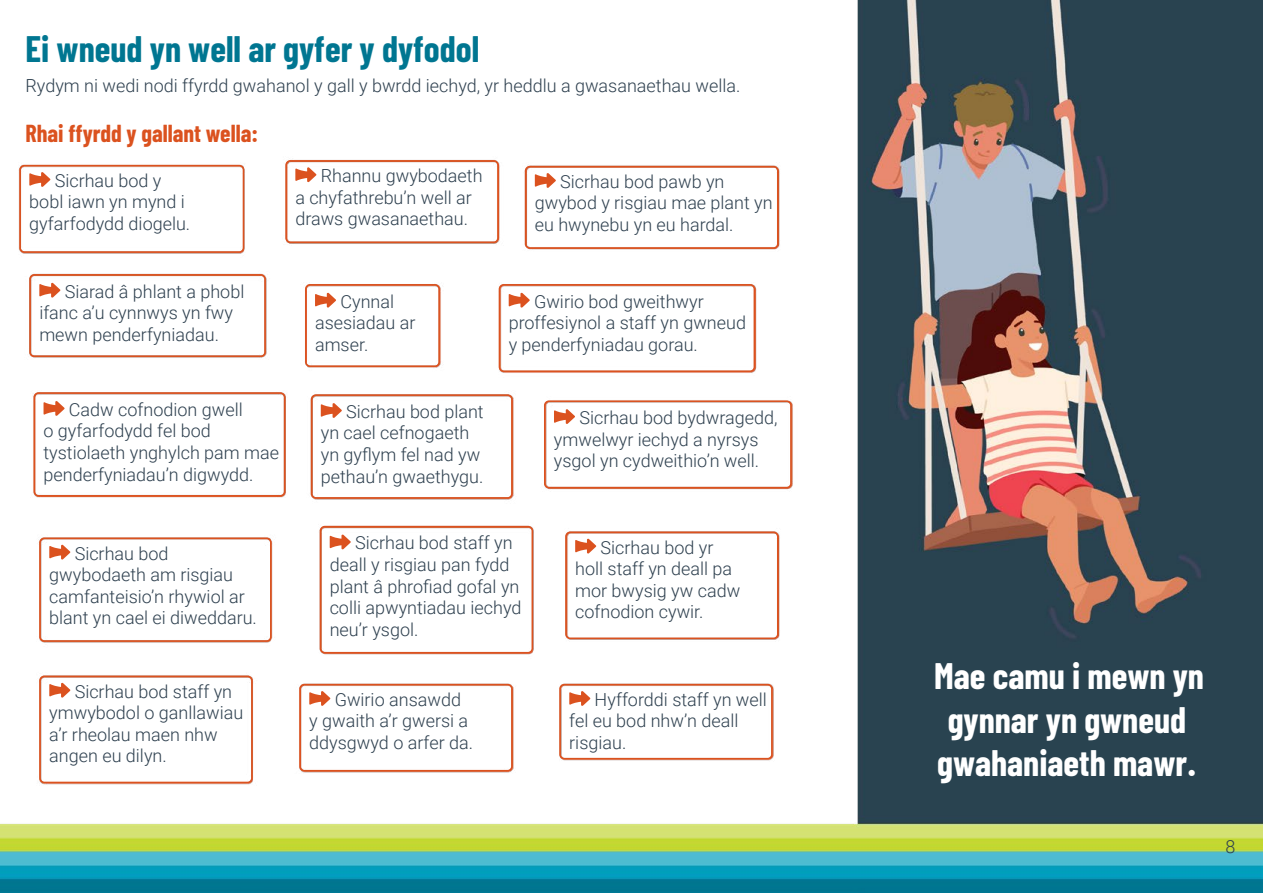
<style>
.page{position:relative;width:1263px;height:893px;background:#fff}
.page>*{position:absolute;margin:0;border:0;box-sizing:border-box;transform-origin:0 0}
.Body_Text{font:700 36px/43.2px "Barlow Condensed";color:#fff}
.t1{font:700 36px "Barlow Condensed";color:#007691}
.t2{font:700 24px "Barlow Condensed";color:#db521f}
.t3{font:300 18px/21.6px "Roboto";color:#2e404f}
</style>
<div class="page">
<img style="left:0;top:0;width:1263px;height:893px">
<svg style="left:29px;top:172px;width:21px;height:15px"></svg>
<div style="left:19px;top:165px;width:225px;height:88px;border:2px solid #db521f;border-radius:4px"></div>
<svg style="left:39px;top:282px;width:21px;height:16px"></svg>
<div style="left:29px;top:274px;width:237px;height:83px;border:2px solid #db521f;border-radius:4px"></div>
<svg style="left:44px;top:401px;width:21px;height:15px"></svg>
<div style="left:34px;top:392px;width:251px;height:104px;border:2px solid #db521f;border-radius:4px"></div>
<svg style="left:49px;top:544px;width:21px;height:16px"></svg>
<div style="left:39px;top:537px;width:232px;height:105px;border:2px solid #db521f;border-radius:4px"></div>
<svg style="left:295px;top:167px;width:21px;height:15px"></svg>
<div style="left:285px;top:160px;width:214px;height:83px;border:2px solid #db521f;border-radius:4px"></div>
<svg style="left:315px;top:292px;width:21px;height:16px"></svg>
<div style="left:305px;top:284px;width:135px;height:83px;border:2px solid #db521f;border-radius:4px"></div>
<svg style="left:321px;top:403px;width:21px;height:15px"></svg>
<div style="left:311px;top:394px;width:202px;height:105px;border:2px solid #db521f;border-radius:4px"></div>
<svg style="left:330px;top:534px;width:21px;height:16px"></svg>
<div style="left:320px;top:526px;width:213px;height:127px;border:2px solid #db521f;border-radius:4px"></div>
<svg style="left:535px;top:173px;width:21px;height:15px"></svg>
<div style="left:525px;top:166px;width:253px;height:83px;border:2px solid #db521f;border-radius:4px"></div>
<svg style="left:509px;top:292px;width:21px;height:16px"></svg>
<div style="left:499px;top:284px;width:256px;height:88px;border:2px solid #db521f;border-radius:4px"></div>
<svg style="left:554px;top:409px;width:21px;height:15px"></svg>
<div style="left:544px;top:400px;width:248px;height:88px;border:2px solid #db521f;border-radius:4px"></div>
<svg style="left:575px;top:538px;width:21px;height:16px"></svg>
<div style="left:565px;top:531px;width:213px;height:108px;border:2px solid #db521f;border-radius:4px"></div>
<svg style="left:49px;top:682px;width:21px;height:16px"></svg>
<div style="left:39px;top:676px;width:214px;height:107px;border:2px solid #db521f;border-radius:4px"></div>
<svg style="left:309px;top:691px;width:21px;height:15px"></svg>
<div style="left:299px;top:684px;width:214px;height:87px;border:2px solid #db521f;border-radius:4px"></div>
<svg style="left:569px;top:691px;width:21px;height:15px"></svg>
<div style="left:559px;top:684px;width:214px;height:75px;border:2px solid #db521f;border-radius:4px"></div>
<p class="t1" style="left:26px;top:26px;width:455px">Ei wneud yn well ar gyfer y dyfodol</p>
<p class="t3" style="left:26px;top:74px;width:716px">Rydym ni wedi nodi ffyrdd gwahanol y gall y bwrdd iechyd, yr heddlu a gwasanaethau wella.</p>
<p class="t2" style="left:26px;top:118px;width:234px">Rhai ffyrdd y gallant wella:</p>
<p class="t3" style="left:29px;top:169px;width:162px;text-align:center">Sicrhau bod y<br>bobl iawn yn mynd i gyfarfodydd diogelu.</p>
<p class="t3" style="left:295px;top:164px;width:189px;text-indent:25px">Rhannu gwybodaeth a chyfathrebu’n well ar draws gwasanaethau.</p>
<p class="t3" style="left:535px;top:170px;width:239px;text-indent:25px">Sicrhau bod pawb yn gwybod y risgiau mae plant yn eu hwynebu yn eu hardal.</p>
<p class="t3" style="left:39px;top:280px;width:207px;text-indent:25px">Siarad â phlant a phobl ifanc a’u cynnwys yn fwy mewn penderfyniadau.</p>
<p class="t3" style="left:44px;top:398px;width:237px;text-indent:25px">Cadw cofnodion gwell<br>o gyfarfodydd fel bod tystiolaeth ynghylch pam mae penderfyniadau’n digwydd.</p>
<p class="t3" style="left:49px;top:542px;width:209px;text-indent:25px">Sicrhau bod gwybodaeth am risgiau camfanteisio’n rhywiol ar blant yn cael ei diweddaru.</p>
<p class="t3" style="left:315px;top:290px;width:102px;text-indent:25px">Cynnal asesiadau ar amser.</p>
<p class="t3" style="left:321px;top:400px;width:164px;text-indent:25px">Sicrhau bod plant yn cael cefnogaeth yn gyflym fel nad yw pethau’n gwaethygu.</p>
<p class="t3" style="left:509px;top:290px;width:239px;text-indent:25px">Gwirio bod gweithwyr proffesiynol a staff yn gwneud y penderfyniadau gorau.</p>
<p class="t3" style="left:554px;top:406px;width:225px;text-indent:25px">Sicrhau bod bydwragedd, ymwelwyr iechyd a nyrsys ysgol yn cydweithio’n well.</p>
<p class="t3" style="left:330px;top:531px;width:193px;text-indent:25px">Sicrhau bod staff yn deall y risgiau pan fydd plant â phrofiad gofal yn colli apwyntiadau iechyd neu’r ysgol.</p>
<p class="t3" style="left:575px;top:536px;width:167px;text-indent:25px">Sicrhau bod yr holl staff yn deall pa mor bwysig yw cadw cofnodion cywir.</p>
<p class="t3" style="left:49px;top:680px;width:195px;text-indent:25px">Sicrhau bod staff yn ymwybodol o ganllawiau a’r rheolau maen nhw angen eu dilyn.</p>
<p class="t3" style="left:309px;top:688px;width:165px;text-indent:25px">Gwirio ansawdd y gwaith a’r gwersi a ddysgwyd o arfer da.</p>
<p class="t3" style="left:569px;top:688px;width:199px;text-indent:25px">Hyfforddi staff yn well fel eu bod nhw’n deall risgiau.</p>
<p class="Body_Text" style="left:934px;top:654px;width:271px">Mae camu i mewn yn gynnar yn gwneud gwahaniaeth mawr.</p>
<p class="t3" style="left:1225px;top:835px;width:11px">8</p>
</div>
